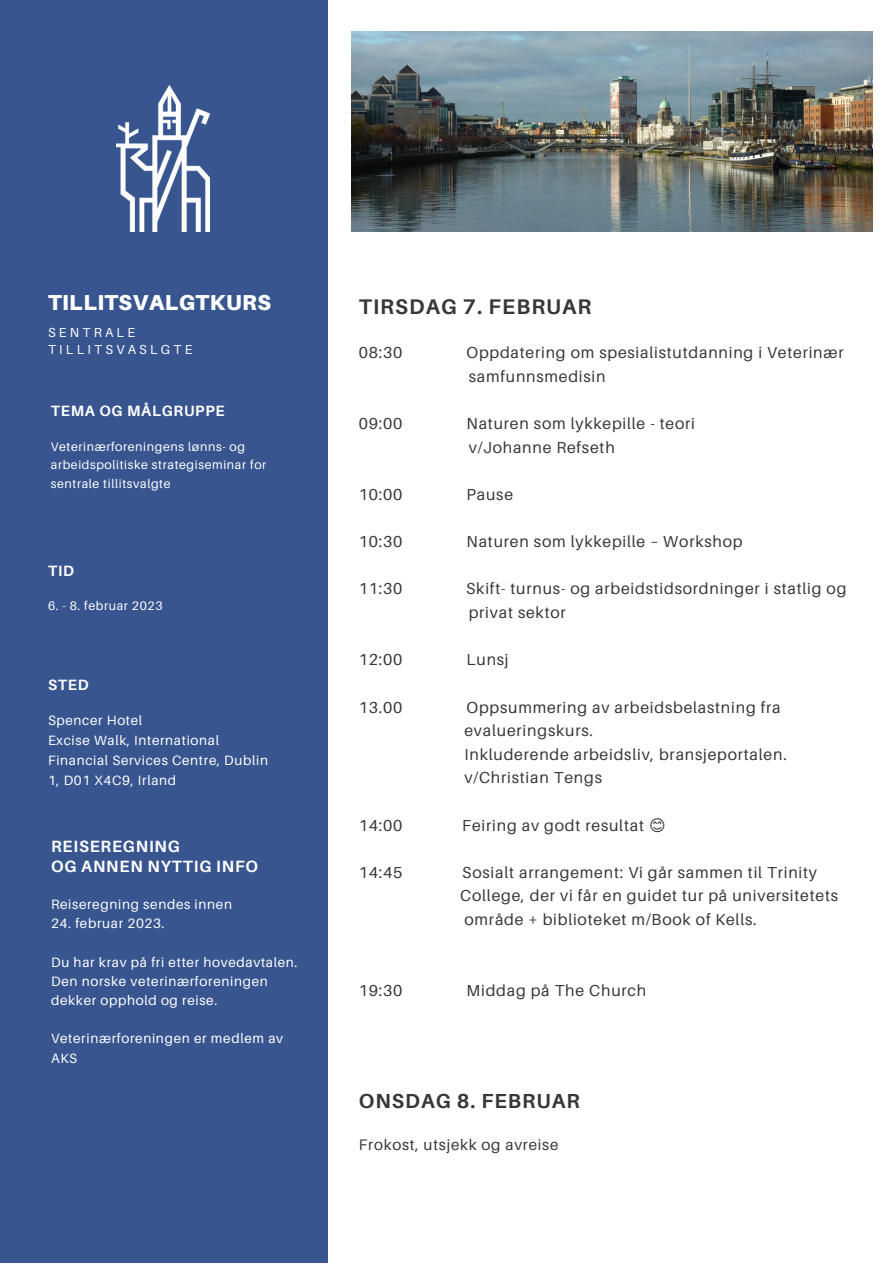
<style>
.page{position:relative;width:893px;height:1264px;background:#fff}
.page>*{position:absolute;margin:0;border:0;box-sizing:border-box;transform-origin:0 0}
.t1{font:900 21.6px "Aileron";letter-spacing:.02em;color:#fff}
.t2{font:700 21.15px "Aileron";letter-spacing:.05em;color:#373737}
.t3{font:700 20.25px "Aileron";letter-spacing:.05em;color:#373737}
.t4{font:700 16.35px/20.2px "Aileron";letter-spacing:.05em;color:#fff}
.t5{font:15.9px/23.5px "Aileron";letter-spacing:.05em;color:#373737}
.t6{font:15.3px "Aileron";letter-spacing:.05em;color:#373737}
.t7{font:700 15px "Aileron";letter-spacing:.05em;color:#fff}
.t8{font:13.5px/19.6px "Aileron";letter-spacing:.05em;color:#fff}
.t9{font:13.05px/17.4px "Aileron";letter-spacing:.25em;color:#fff}
.t10{font:12.45px/18.6px "Aileron";letter-spacing:.05em;color:#fff}
</style>
<div class="page">
<div style="left:0;top:0;width:327px;height:1262px;background:#38558f"></div>
<img style="left:351px;top:32px;width:521px;height:200px">
<img style="left:116px;top:86px;width:94px;height:146px">
<h1 class="t1" style="left:48px;top:289px;width:224px">TILLITSVALGTKURS</h1>
<p class="t9" style="left:48px;top:323px;width:146px">SENTRALE<br>TILLITSVASLGTE</p>
<p class="t7" style="left:51px;top:402px;width:175px">TEMA OG MÅLGRUPPE</p>
<p class="t10" style="left:51px;top:436px;width:217px">Veterinærforeningens lønns- og arbeidspolitiske strategiseminar for sentrale tillitsvalgte</p>
<p class="t7" style="left:48px;top:561px;width:28px">TID</p>
<p class="t10" style="left:48px;top:596px;width:116px">6. - 8. februar 2023</p>
<p class="t7" style="left:48px;top:675px;width:42px">STED</p>
<p class="t8" style="left:48px;top:710px;width:221px">Spencer Hotel<br>Excise Walk, International<br>Financial Services Centre, Dublin<br>1, D01 X4C9, Irland</p>
<p class="t4" style="left:51px;top:835px;width:208px">REISEREGNING<br>OG ANNEN NYTTIG INFO</p>
<p class="t8" style="left:51px;top:894px;width:182px">Reiseregning sendes innen</p>
<p class="t8" style="left:51px;top:913px;width:115px">24. februar 2023.</p>
<p class="t8" style="left:51px;top:952px;width:248px;line-height:19px">Du har krav på fri etter hovedavtalen.<br>Den norske veterinærforeningen dekker opphold og reise.</p>
<p class="t8" style="left:51px;top:1027px;width:233px;line-height:20.2px">Veterinærforeningen er medlem av<br>AKS</p>
<h2 class="t2" style="left:359px;top:293px;width:234px">TIRSDAG 7. FEBRUAR</h2>
<p class="t5" style="left:359px;top:340px;width:45px">08:30</p>
<p class="t5" style="left:466px;top:340px;width:378px">Oppdatering om spesialistutdanning i Veterinær samfunnsmedisin</p>
<p class="t5" style="left:359px;top:411px;width:45px">09:00</p>
<p class="t5" style="left:466px;top:411px;width:230px">Naturen som lykkepille - teori v/Johanne Refseth</p>
<p class="t5" style="left:359px;top:482px;width:45px">10:00</p>
<p class="t5" style="left:466px;top:482px;width:48px">Pause</p>
<p class="t5" style="left:359px;top:529px;width:45px">10:30</p>
<p class="t5" style="left:466px;top:529px;width:277px">Naturen som lykkepille – Workshop</p>
<p class="t5" style="left:359px;top:576px;width:45px">11:30</p>
<p class="t5" style="left:466px;top:576px;width:382px">Skift- turnus- og arbeidstidsordninger i statlig og privat sektor</p>
<p class="t5" style="left:359px;top:647px;width:45px">12:00</p>
<p class="t5" style="left:466px;top:647px;width:44px">Lunsj</p>
<p class="t5" style="left:359px;top:694px;width:45px">13.00</p>
<p class="t5" style="left:464px;top:694px;width:324px">Oppsummering av arbeidsbelastning fra evalueringskurs.<br>Inkluderende arbeidsliv, bransjeportalen. v/Christian Tengs</p>
<p class="t5" style="left:359px;top:813px;width:45px">14:00</p>
<p class="t5" style="left:462px;top:813px;width:183px">Feiring av godt resultat</p>
<p class="t5" style="left:359px;top:860px;width:45px">14:45</p>
<p class="t5" style="left:460px;top:860px;width:379px">Sosialt arrangement: Vi går sammen til Trinity<br>College, der vi får en guidet tur på universitetets område + biblioteket m/Book of Kells.</p>
<p class="t5" style="left:359px;top:978px;width:45px">19:30</p>
<p class="t5" style="left:466px;top:978px;width:181px">Middag på The Church</p>
<p class="t3" style="left:359px;top:1088px;width:222px">ONSDAG 8. FEBRUAR</p>
<p class="t6" style="left:359px;top:1134px;width:201px">Frokost, utsjekk og avreise</p>
</div>
